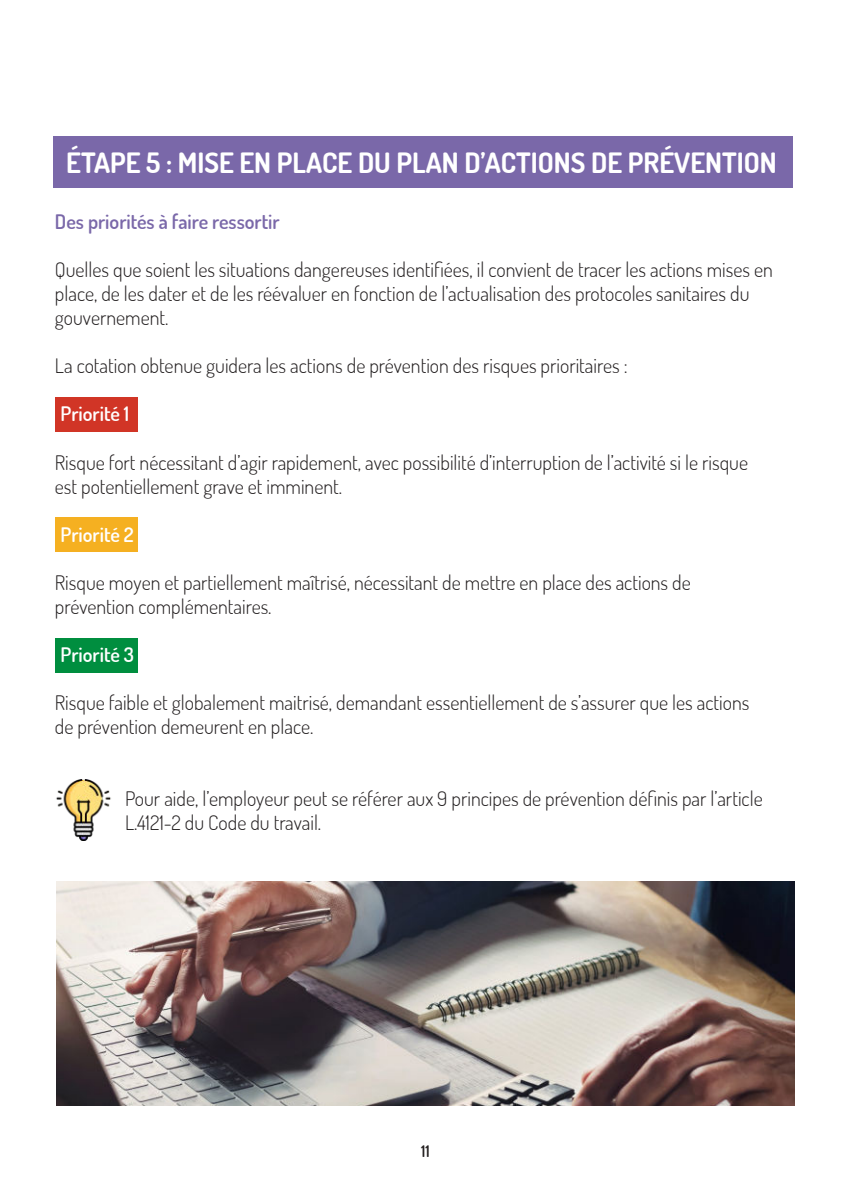
<style>
.page{position:relative;width:851px;height:1191px;background:#fff}
.page>*{position:absolute;margin:0;border:0;box-sizing:border-box;transform-origin:0 0}
.t1{font:700 28px "Dosis";color:#fff}
.t2{font:300 20px/24px "Dosis";color:#231f20}
.t3{font:600 20px "Dosis";color:#7a68a9}
.t4{font:600 20px "Dosis";color:#fff}
.t5{font:600 16px "Dosis";color:#231f20}
</style>
<div class="page">
<div style="left:55px;top:397px;width:82px;height:34px;background:#d13526"></div>
<div style="left:55px;top:518px;width:82px;height:34px;background:#f5b021"></div>
<div style="left:55px;top:638px;width:82px;height:34px;background:#008e3f"></div>
<div style="left:53px;top:136px;width:739px;height:51px;background:#7a68a9"></div>
<img style="left:56px;top:780px;width:55px;height:60px">
<img style="left:57px;top:882px;width:737px;height:224px">
<h1 class="t1" style="left:66px;top:152px;width:712px">ÉTAPE 5 : MISE EN PLACE DU PLAN D’ACTIONS DE PRÉVENTION</h1>
<p class="t3" style="left:55px;top:214px;width:226px">Des priorités à faire ressortir</p>
<p class="t2" style="left:55px;top:257px;width:719px">Quelles que soient les situations dangereuses identifiées, il convient de tracer les actions mises en place, de les dater et de les réévaluer en fonction de l’actualisation des protocoles sanitaires du gouvernement.</p>
<p class="t2" style="left:55px;top:356px;width:574px">La cotation obtenue guidera les actions de prévention des risques prioritaires :</p>
<p class="t4" style="left:61px;top:406px;width:70px">Priorité 1</p>
<p class="t2" style="left:55px;top:452px;width:694px">Risque fort nécessitant d’agir rapidement, avec possibilité d’interruption de l’activité si le risque est potentiellement grave et imminent.</p>
<p class="t4" style="left:61px;top:526px;width:75px">Priorité 2</p>
<p class="t2" style="left:55px;top:572px;width:637px">Risque moyen et partiellement maîtrisé, nécessitant de mettre en place des actions de prévention complémentaires.</p>
<p class="t4" style="left:61px;top:646px;width:75px">Priorité 3</p>
<p class="t2" style="left:55px;top:692px;width:696px">Risque faible et globalement maitrisé, demandant essentiellement de s’assurer que les actions de prévention demeurent en place.</p>
<p class="t2" style="left:125px;top:785px;width:639px">Pour aide, l’employeur peut se référer aux 9 principes de prévention définis par l’article<br>L.4121-2 du Code du travail.</p>
<p class="t5" style="left:421px;top:1145px;width:10px">11</p>
</div>
